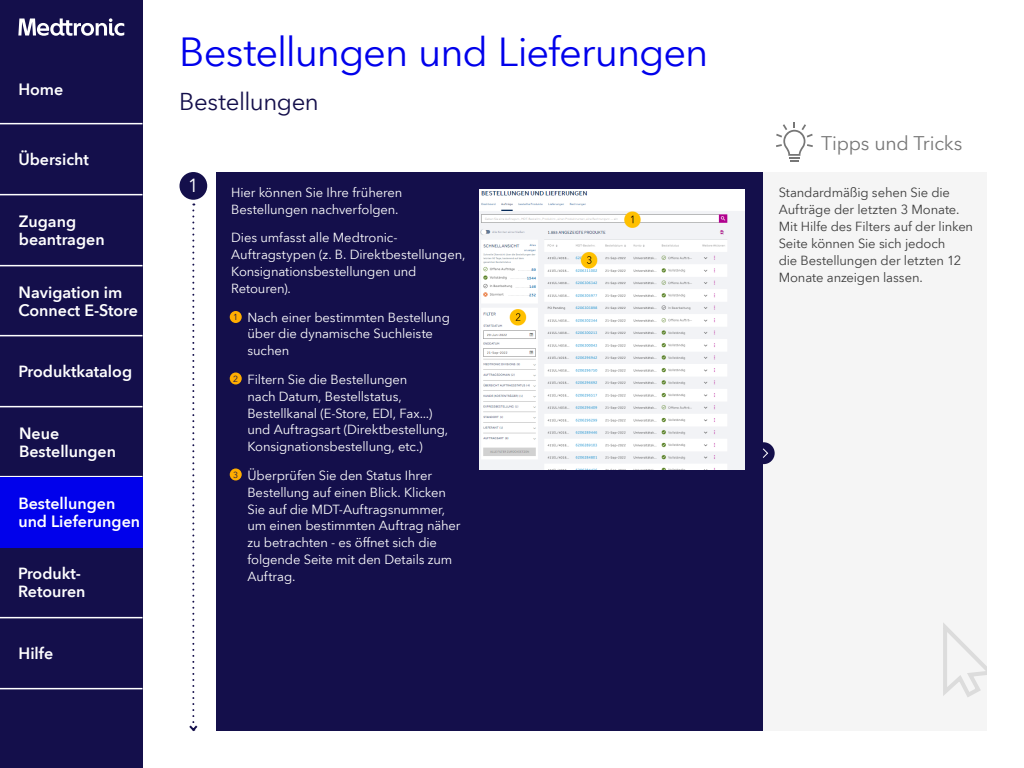
<style>
.page{position:relative;width:1024px;height:768px;background:#fff}
.page>*{position:absolute;margin:0;border:0;box-sizing:border-box;transform-origin:0 0}
.t1{font:40px "Avenir Next World";letter-spacing:-.025em;color:#0101eb}
.t2{font:24px "Avenir Next World";letter-spacing:-.02em;color:#140f4b}
.t3{font:19.45px "Avenir Next World";letter-spacing:-.015em;color:#777}
.t4{font:18.8px "Avenir Next World";color:#fff}
.t5{font:600 16px/18px "Avenir Next World";color:#fff}
.t6{font:13px/16.9px "Avenir Next World";letter-spacing:-.01em;color:#fff}
.t7{font:13px/16.9px "Avenir Next World";letter-spacing:-.01em;color:#3c3c3c}
.t8{font:8.65px "Avenir Next World";color:#140f4b}
</style>
<div class="page">
<div style="left:0;top:0;width:142px;height:768px;background:#140f4b"></div>
<hr style="left:0;top:123px;width:142px;height:1px;background:#fff">
<hr style="left:0;top:194px;width:142px;height:1px;background:#fff">
<hr style="left:0;top:265px;width:142px;height:1px;background:#fff">
<hr style="left:0;top:335px;width:142px;height:1px;background:#fff">
<hr style="left:0;top:406px;width:142px;height:1px;background:#fff">
<hr style="left:0;top:617px;width:142px;height:1px;background:#fff">
<hr style="left:0;top:476px;width:142px;height:1px;background:#fff">
<hr style="left:0;top:688px;width:142px;height:1px;background:#fff">
<div style="left:0;top:477px;width:142px;height:70px;background:#0101eb"></div>
<svg style="left:18px;top:18px;width:106px;height:18px"></svg>
<div style="left:216px;top:172px;width:548px;height:559px;background:#140f4b"></div>
<div style="left:764px;top:172px;width:223px;height:559px;background:#f5f5f5"></div>
<div style="left:179px;top:172px;width:28px;height:28px;background:#140f4b;border-radius:50%"></div>
<svg style="left:189px;top:204px;width:9px;height:528px"></svg>
<div style="left:753px;top:442px;width:22px;height:22px;background:#140f4b;border-radius:50%"></div>
<svg style="left:763px;top:448px;width:5px;height:10px"></svg>
<svg style="left:943px;top:623px;width:44px;height:74px"></svg>
<div style="left:230px;top:311px;width:12px;height:12px;background:#ffad00;border-radius:50%"></div>
<svg style="left:230px;top:372px;width:12px;height:12px"></svg>
<svg style="left:233px;top:375px;width:5px;height:7px"></svg>
<svg style="left:230px;top:468px;width:12px;height:12px"></svg>
<svg style="left:233px;top:471px;width:5px;height:7px"></svg>
<svg style="left:776px;top:122px;width:37px;height:40px"></svg>
<img style="left:479px;top:190px;width:266px;height:280px">
<p class="t5" style="left:18px;top:81px;width:47px">Home</p>
<p class="t5" style="left:18px;top:151px;width:72px">Übersicht</p>
<p class="t5" style="left:19px;top:213px;width:87px">Zugang beantragen</p>
<p class="t5" style="left:19px;top:284px;width:121px">Navigation im<br>Connect E-Store</p>
<p class="t5" style="left:19px;top:363px;width:115px">Produktkatalog</p>
<p class="t5" style="left:19px;top:425px;width:99px">Neue<br>Bestellungen</p>
<p class="t5" style="left:18px;top:495px;width:123px">Bestellungen und Lieferungen</p>
<p class="t5" style="left:18px;top:565px;width:69px">Produkt-<br>Retouren</p>
<p class="t5" style="left:19px;top:645px;width:36px">Hilfe</p>
<h1 class="t1" style="left:179px;top:20px;width:531px">Bestellungen und Lieferungen</h1>
<h2 class="t2" style="left:179px;top:82px;width:141px">Bestellungen</h2>
<h3 class="t4" style="left:188px;top:170px;width:12px">1</h3>
<p class="t6" style="left:231px;top:184px;width:173px">Hier können Sie Ihre früheren<br>Bestellungen nachverfolgen.</p>
<p class="t6" style="left:231px;top:230px;width:236px">Dies umfasst alle Medtronic-<br>Auftragstypen (z. B. Direktbestellungen,<br>Konsignationsbestellungen und<br>Retouren).</p>
<p class="t6" style="left:248px;top:309px;width:204px">Nach einer bestimmten Bestellung über die dynamische Suchleiste suchen</p>
<p class="t6" style="left:248px;top:371px;width:202px">Filtern Sie die Bestellungen<br>nach Datum, Bestellstatus, Bestellkanal (E-Store, EDI, Fax...) und Auftragsart (Direktbestellung, Konsignationsbestellung, etc.)</p>
<p class="t6" style="left:248px;top:467px;width:215px">Überprüfen Sie den Status Ihrer<br>Bestellung auf einen Blick. Klicken<br>Sie auf die MDT-Auftragsnummer, um einen bestimmten Auftrag näher zu betrachten - es öffnet sich die folgende Seite mit den Details zum<br>Auftrag.</p>
<p class="t8" style="left:233px;top:310px;width:7px">1</p>
<p class="t8" style="left:233px;top:372px;width:7px">2</p>
<p class="t8" style="left:233px;top:468px;width:7px">3</p>
<h3 class="t3" style="left:821px;top:127px;width:143px">Tipps und Tricks</h3>
<p class="t7" style="left:779px;top:184px;width:196px">Standardmäßig sehen Sie die<br>Aufträge der letzten 3 Monate.<br>Mit Hilfe des Filters auf der linken<br>Seite können Sie sich jedoch<br>die Bestellungen der letzten 12<br>Monate anzeigen lassen.</p>
</div>
